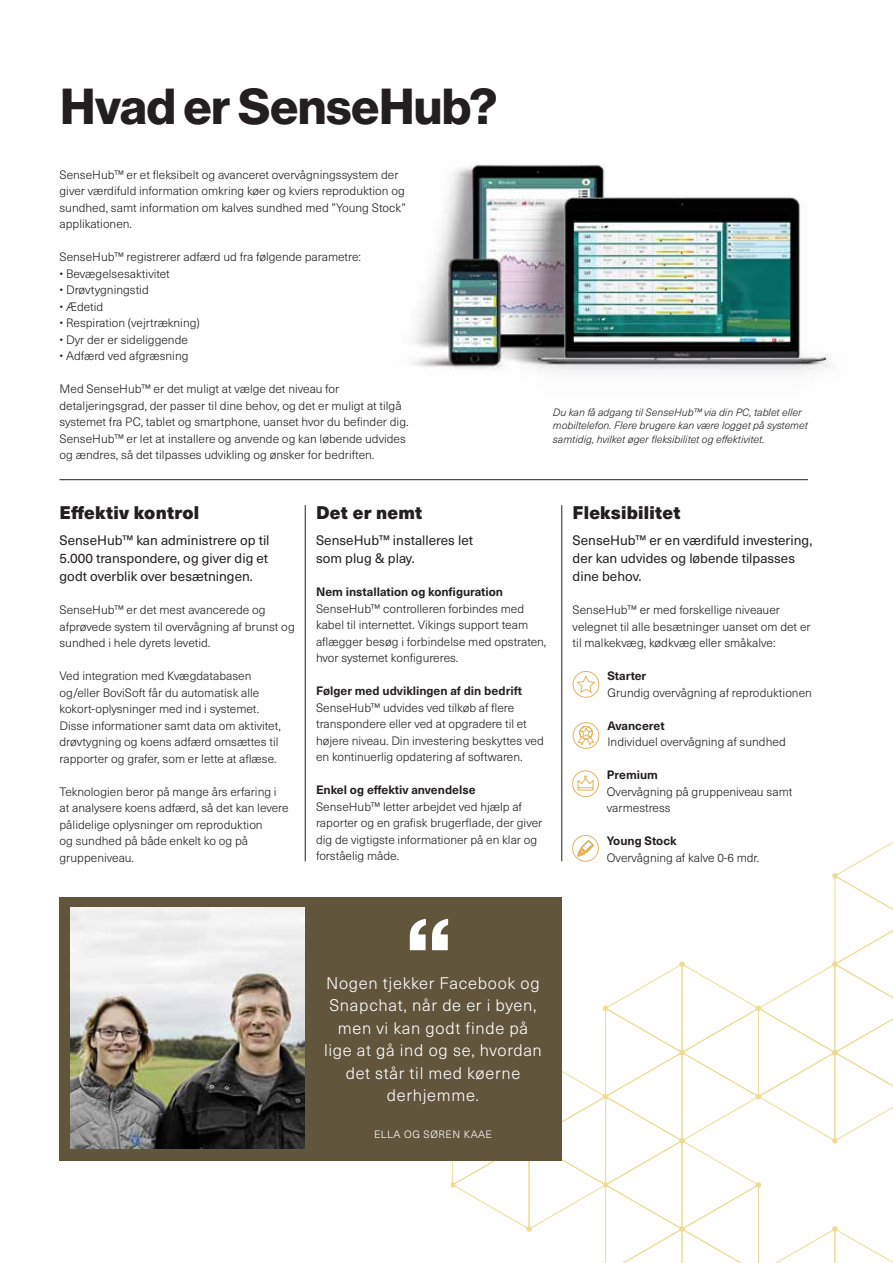
<style>
.page{position:relative;width:893px;height:1263px;background:#fff}
.page>*{position:absolute;margin:0;border:0;box-sizing:border-box;transform-origin:0 0}
.t1{font:49.5px "N Haas Grotesk DS Pro 75 Bd";color:#231f20}
.t2{font:900 18px "Neue Haas Unica W1 G";letter-spacing:.015em;color:#231f20}
.t3{font:300 16.5px/22.5px "Neue Haas Unica W1 G";letter-spacing:.04em;color:#fff;text-align:center}
.t4{font:13.5px/18px "Neue Haas Unica W1 G";color:#231f20}
.t5{font:300 12px/16.5px "Neue Haas Unica W1 G";color:#231f20}
.t6{font:700 12px "Neue Haas Unica W1 G";color:#231f20}
.t7{font:italic 300 10.5px/13.5px "Neue Haas Unica W1 G";color:#231f20}
.t8{font:300 10.5px "Neue Haas Unica W1 G";letter-spacing:.05em;color:#fff}
</style>
<div class="page">
<hr style="left:60px;top:479px;width:748px;height:1px;background:#231f20">
<hr style="left:305px;top:505px;width:1px;height:356px;background:#231f20">
<hr style="left:561px;top:505px;width:1px;height:356px;background:#231f20">
<svg style="left:576px;top:674px;width:20px;height:20px"></svg>
<div style="left:573px;top:671px;width:26px;height:27px;border:1px solid #e3b35f;border-radius:50%"></div>
<div style="left:572px;top:770px;width:27px;height:27px;border:1px solid #e3b35f;border-radius:50%"></div>
<svg style="left:577px;top:775px;width:17px;height:16px"></svg>
<div style="left:573px;top:722px;width:26px;height:27px;border:1px solid #e3b35f;border-radius:50%"></div>
<svg style="left:577px;top:726px;width:18px;height:20px"></svg>
<div style="left:60px;top:897px;width:502px;height:263px;background:#61563b"></div>
<svg style="left:410px;top:831px;width:483px;height:432px"></svg>
<img style="left:70px;top:907px;width:235px;height:241px">
<img style="left:412px;top:162px;width:419px;height:208px">
<h1 class="t1" style="left:60px;top:77px;width:438px">Hvad er SenseHub?</h1>
<p class="t5" style="left:60px;top:166px;width:348px">SenseHub™ er et fleksibelt og avanceret overvågningssystem der giver værdifuld information omkring køer og kviers reproduktion og sundhed, samt information om kalves sundhed med ”Young Stock” applikationen.</p>
<p class="t5" style="left:60px;top:248px;width:303px">SenseHub™ registrerer adfærd ud fra følgende parametre:</p>
<p class="t5" style="left:60px;top:265px;width:112px">• Bevægelsesaktivitet</p>
<p class="t5" style="left:60px;top:281px;width:91px">• Drøvtygningstid</p>
<p class="t5" style="left:60px;top:298px;width:45px">• Ædetid</p>
<p class="t5" style="left:60px;top:314px;width:142px">• Respiration (vejrtrækning)</p>
<p class="t5" style="left:60px;top:331px;width:130px">• Dyr der er sideliggende</p>
<p class="t5" style="left:60px;top:347px;width:130px">• Adfærd ved afgræsning</p>
<p class="t5" style="left:60px;top:380px;width:351px">Med SenseHub™ er det muligt at vælge det niveau for detaljeringsgrad, der passer til dine behov, og det er muligt at tilgå systemet fra PC, tablet og smartphone, uanset hvor du befinder dig.<br>SenseHub™ er let at installere og anvende og kan løbende udvides og ændres, så det tilpasses udvikling og ønsker for bedriften.</p>
<p class="t7" style="left:553px;top:405px;width:257px">Du kan få adgang til SenseHub™ via din PC, tablet eller mobiltelefon. Flere brugere kan være logget på systemet samtidig, hvilket øger fleksibilitet og effektivitet.</p>
<h2 class="t2" style="left:60px;top:498px;width:141px">Effektiv kontrol</h2>
<p class="t4" style="left:60px;top:531px;width:212px;text-align:justify">SenseHub™ kan administrere op til 5.000 transpondere, og giver dig et godt overblik over besætningen.</p>
<p class="t5" style="left:60px;top:601px;width:237px">SenseHub™ er det mest avancerede og afprøvede system til overvågning af brunst og sundhed i hele dyrets levetid.</p>
<p class="t5" style="left:60px;top:667px;width:223px">Ved integration med Kvægdatabasen og/eller BoviSoft får du automatisk alle kokort-oplysninger med ind i systemet.<br>Disse informationer samt data om aktivitet, drøvtygning og koens adfærd omsættes til rapporter og grafer, som er lette at aflæse.</p>
<p class="t5" style="left:60px;top:783px;width:231px">Teknologien beror på mange års erfaring i at analysere koens adfærd, så det kan levere pålidelige oplysninger om reproduktion<br>og sundhed på både enkelt ko og på gruppeniveau.</p>
<h2 class="t2" style="left:316px;top:498px;width:108px">Det er nemt</h2>
<p class="t4" style="left:316px;top:531px;width:158px">SenseHub™ installeres let som plug &amp; play.</p>
<p class="t6" style="left:316px;top:583px;width:189px">Nem installation og konfiguration</p>
<p class="t5" style="left:316px;top:600px;width:232px">SenseHub™ controlleren forbindes med kabel til internettet. Vikings support team aflægger besøg i forbindelse med opstraten, hvor systemet konfigureres.</p>
<p class="t6" style="left:316px;top:682px;width:208px">Følger med udviklingen af din bedrift</p>
<p class="t5" style="left:316px;top:699px;width:229px">SenseHub™ udvides ved tilkøb af flere transpondere eller ved at opgradere til et højere niveau. Din investering beskyttes ved en kontinuerlig opdatering af softwaren.</p>
<p class="t6" style="left:316px;top:781px;width:161px">Enkel og effektiv anvendelse</p>
<p class="t5" style="left:316px;top:798px;width:228px">SenseHub™ letter arbejdet ved hjælp af raporter og en grafisk brugerflade, der giver dig de vigtigste informationer på en klar og forståelig måde.</p>
<h2 class="t2" style="left:573px;top:498px;width:109px">Fleksibilitet</h2>
<p class="t4" style="left:573px;top:531px;width:241px">SenseHub™ er en værdifuld investering, der kan udvides og løbende tilpasses dine behov.</p>
<p class="t5" style="left:573px;top:601px;width:239px">SenseHub™ er med forskellige niveauer velegnet til alle besætninger uanset om det er til malkekvæg, kødkvæg eller småkalve:</p>
<p class="t6" style="left:607px;top:667px;width:40px">Starter</p>
<p class="t5" style="left:607px;top:684px;width:206px">Grundig overvågning af reproduktionen</p>
<p class="t6" style="left:607px;top:716px;width:59px">Avanceret</p>
<p class="t5" style="left:607px;top:733px;width:180px">Individuel overvågning af sundhed</p>
<p class="t6" style="left:607px;top:766px;width:53px">Premium</p>
<p class="t5" style="left:607px;top:783px;width:187px">Overvågning på gruppeniveau samt varmestress</p>
<p class="t6" style="left:607px;top:832px;width:71px">Young Stock</p>
<p class="t5" style="left:607px;top:849px;width:154px">Overvågning af kalve 0-6 mdr.</p>
<h3 class="t3" style="left:324px;top:971px;width:219px">Nogen tjekker Facebook og<br>Snapchat, når de er i byen, men vi kan godt finde på lige at gå ind og se, hvordan det står til med køerne derhjemme.</h3>
<p class="t8" style="left:374px;top:1127px;width:119px">ELLA OG SØREN KAAE</p>
</div>
